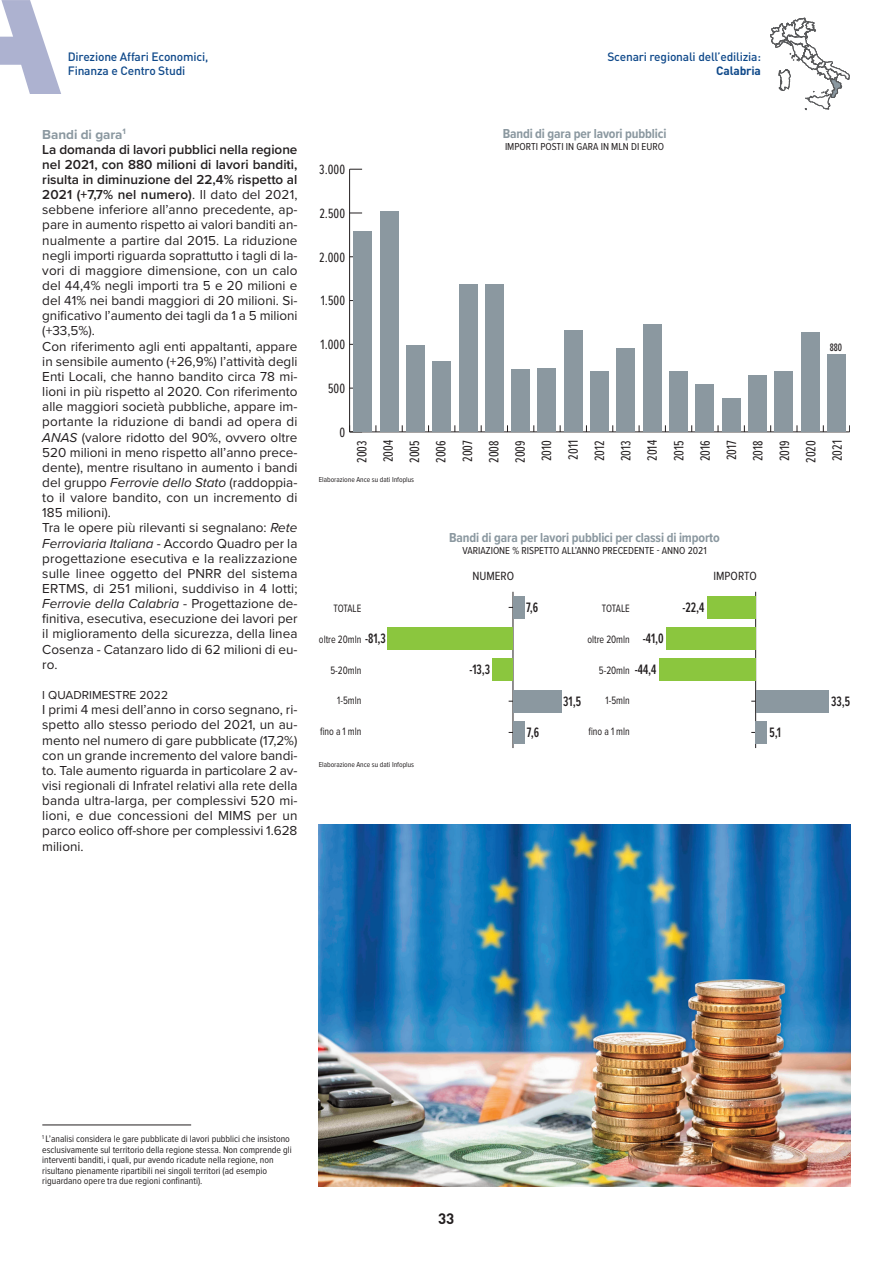
<style>
.page{position:relative;width:893px;height:1263px;background:#fff}
.page>*{position:absolute;margin:0;border:0;box-sizing:border-box;transform-origin:0 0}
.t1{font:700 15px "DIN";color:#231f20}
.t2{font:600 14.1px/30.9px "Proxima Nova Ex Cn";color:#231f20;text-align:center;scale:.9 1}
.t3{font:13.95px/26.4px "Proxima Nova Ex Cn";color:#231f20;text-align:justify}
.t4{font:13.5px/15.1px "Proxima Nova";color:#231f20}
.t5{font:700 13.5px "Proxima Nova Cond";letter-spacing:-.01em;color:#8b98a0}
.t6{font:12.3px "Proxima Nova Cond";color:#231f20}
.t7{font:500 12px/14.4px "DIN";letter-spacing:-.015em;color:#0f498a}
.t8{font:12px "Proxima Nova";color:#231f20}
.t9{font:700 12px "DIN";letter-spacing:-.015em;color:#0f498a}
.t10{font:11.1px "Proxima Nova Cond";color:#231f20;scale:.9 1}
.t11{font:500 11.1px "Proxima Nova Ex Cn";color:#231f20;scale:.9 1}
.t12{font:10.5px "Proxima Nova Cond";color:#231f20}
.t13{font:9.75px/10.5px "Proxima Nova Cond";color:#231f20}
.t14{font:7.5px "Proxima Nova Cond";color:#231f20}
.s1{font-weight:700;color:#8b98a0}
.s2{font-weight:600}
.s3{font-style:italic}
</style>
<div class="page">
<svg style="left:0;top:0;width:61px;height:94px"></svg>
<svg style="left:770px;top:18px;width:79px;height:92px"></svg>
<hr style="left:513px;top:592px;width:1px;height:156px;background:#231f20">
<div style="left:513px;top:596px;width:12px;height:23px;background:#8b98a0"></div>
<div style="left:388px;top:627px;width:125px;height:23px;background:#8bc63e"></div>
<div style="left:492px;top:659px;width:21px;height:22px;background:#8bc63e"></div>
<div style="left:513px;top:690px;width:48px;height:22px;background:#8b98a0"></div>
<div style="left:513px;top:721px;width:12px;height:23px;background:#8b98a0"></div>
<hr style="left:755px;top:592px;width:1px;height:156px;background:#231f20">
<div style="left:707px;top:596px;width:49px;height:23px;background:#8bc63e"></div>
<div style="left:666px;top:627px;width:90px;height:23px;background:#8bc63e"></div>
<div style="left:659px;top:659px;width:97px;height:22px;background:#8bc63e"></div>
<div style="left:756px;top:690px;width:72px;height:22px;background:#8b98a0"></div>
<div style="left:756px;top:721px;width:11px;height:23px;background:#8b98a0"></div>
<hr style="left:350px;top:432px;width:499px;height:1px;background:#231f20">
<hr style="left:349px;top:169px;width:1px;height:263px;background:#231f20">
<svg style="left:349px;top:425px;width:13px;height:8px"></svg>
<svg style="left:350px;top:213px;width:12px;height:1px"></svg>
<svg style="left:350px;top:169px;width:12px;height:1px"></svg>
<div style="left:353px;top:231px;width:19px;height:201px;background:#8b98a0"></div>
<div style="left:380px;top:212px;width:18px;height:220px;background:#8b98a0"></div>
<div style="left:406px;top:345px;width:19px;height:87px;background:#8b98a0"></div>
<div style="left:432px;top:361px;width:19px;height:71px;background:#8b98a0"></div>
<div style="left:458px;top:284px;width:19px;height:148px;background:#8b98a0"></div>
<div style="left:485px;top:284px;width:19px;height:148px;background:#8b98a0"></div>
<div style="left:511px;top:369px;width:19px;height:63px;background:#8b98a0"></div>
<div style="left:537px;top:368px;width:19px;height:64px;background:#8b98a0"></div>
<div style="left:564px;top:331px;width:19px;height:101px;background:#8b98a0"></div>
<div style="left:590px;top:372px;width:19px;height:60px;background:#8b98a0"></div>
<div style="left:616px;top:348px;width:19px;height:84px;background:#8b98a0"></div>
<div style="left:643px;top:325px;width:19px;height:107px;background:#8b98a0"></div>
<div style="left:669px;top:371px;width:19px;height:61px;background:#8b98a0"></div>
<div style="left:695px;top:385px;width:19px;height:47px;background:#8b98a0"></div>
<div style="left:722px;top:398px;width:19px;height:34px;background:#8b98a0"></div>
<div style="left:748px;top:375px;width:19px;height:57px;background:#8b98a0"></div>
<div style="left:774px;top:371px;width:19px;height:61px;background:#8b98a0"></div>
<div style="left:801px;top:333px;width:18px;height:99px;background:#8b98a0"></div>
<div style="left:827px;top:355px;width:19px;height:77px;background:#8b98a0"></div>
<hr style="left:42px;top:1125px;width:149px;height:1px;background:#231f20">
<img style="left:319px;top:825px;width:531px;height:361px">
<p class="t7" style="left:68px;top:50px;width:142px">Direzione Affari Economici,<br>Finanza e Centro Studi</p>
<p class="t7" style="left:607px;top:50px;width:155px">Scenari regionali dell’edilizia:</p>
<p class="t9" style="left:716px;top:67px;width:46px">Calabria</p>
<p class="t4" style="left:42px;top:128px;width:257px"><span class="s1">Bandi di gara</span><sup>1<br></sup><span class="s2">La domanda di lavori pubblici nella regione nel 2021, con 880 milioni di lavori banditi, risulta in diminuzione del 22,4% rispetto al 2021 (+7,7% nel numero)</span>. Il dato del 2021, sebbene inferiore all’anno precedente, ap&shy;pare in aumento rispetto ai valori banditi an&shy;nualmente a partire dal 2015. La riduzione negli importi riguarda soprattutto i tagli di la&shy;vori di maggiore dimensione, con un calo del 44,4% negli importi tra 5 e 20 milioni e del 41% nei bandi maggiori di 20 milioni. Si&shy;gnificativo l’aumento dei tagli da 1 a 5 milioni (+33,5%).<br>Con riferimento agli enti appaltanti, appare in sensibile aumento (+26,9%) l’attività degli Enti Locali, che hanno bandito circa 78 mi&shy;lioni in più rispetto al 2020. Con riferimento alle maggiori società pubbliche, appare im&shy;portante la riduzione di bandi ad opera di <span class="s3">ANAS</span> (valore ridotto del 90%, ovvero oltre 520 milioni in meno rispetto all’anno prece&shy;dente), mentre risultano in aumento i bandi del gruppo <span class="s3">Ferrovie dello Stato</span> (raddoppia&shy;to il valore bandito, con un incremento di 185 milioni).<br>Tra le opere più rilevanti si segnalano: <span class="s3">Rete Ferroviaria Italiana</span> - Accordo Quadro per la progettazione esecutiva e la realizzazione sulle linee oggetto del PNRR del sistema ERTMS, di 251 milioni, suddiviso in 4 lotti; <span class="s3">Ferrovie della Calabria</span> - Progettazione de&shy;finitiva, esecutiva, esecuzione dei lavori per il miglioramento della sicurezza, della linea Cosenza - Catanzaro lido di 62 milioni di eu&shy;ro.</p>
<p class="t8" style="left:42px;top:691px;width:127px">I QUADRIMESTRE 2022</p>
<p class="t4" style="left:42px;top:703px;width:257px;text-align:justify">I primi 4 mesi dell’anno in corso segnano, ri&shy;spetto allo stesso periodo del 2021, un au&shy;mento nel numero di gare pubblicate (17,2%) con un grande incremento del valore bandi&shy;to. Tale aumento riguarda in particolare 2 av&shy;visi regionali di Infratel relativi alla rete della banda ultra-larga, per complessivi 520 mi&shy;lioni, e due concessioni del MIMS per un parco eolico off-shore per complessivi 1.628 milioni.</p>
<p class="t3" style="left:319px;top:158px;width:27px">3.000</p>
<p class="t3" style="left:319px;top:202px;width:27px">2.500</p>
<p class="t3" style="left:319px;top:245px;width:27px">2.000</p>
<p class="t3" style="left:321px;top:289px;width:26px">1.500</p>
<p class="t3" style="left:321px;top:333px;width:26px">1.000</p>
<p class="t3" style="left:328px;top:377px;width:18px">500</p>
<p class="t5" style="left:503px;top:129px;width:165px">Bandi di gara per lavori pubblici</p>
<p class="t12" style="left:505px;top:143px;width:161px">IMPORTI POSTI IN GARA IN MLN DI EURO</p>
<p class="t11" style="left:830px;top:344px;width:15px">880</p>
<p class="t3" style="left:339px;top:420px;width:7px">0</p>
<p class="t3" style="left:350px;top:463px;width:24px;rotate:-90deg">2003<br>2004<br>2005<br>2006<br>2007<br>2008<br>2009<br>2010<br>2011<br>2012<br>2013<br>2014<br>2015<br>2016<br>2017<br>2018<br>2019<br>2020<br>2021</p>
<p class="t14" style="left:319px;top:477px;width:97px">Elaborazione Ance su dati Infoplus</p>
<p class="t10" style="left:334px;top:605px;width:32px">TOTALE</p>
<p class="t10" style="left:319px;top:636px;width:49px">oltre 20mln</p>
<p class="t10" style="left:330px;top:666px;width:36px">5-20mln</p>
<p class="t10" style="left:337px;top:697px;width:28px">1-5mln</p>
<p class="t10" style="left:320px;top:728px;width:47px">fino a 1 mln</p>
<p class="t2" style="left:365px;top:624px;width:25px">-81,3</p>
<p class="t14" style="left:319px;top:762px;width:97px">Elaborazione Ance su dati Infoplus</p>
<p class="t5" style="left:449px;top:533px;width:272px">Bandi di gara per lavori pubblici per classi di importo</p>
<p class="t12" style="left:462px;top:547px;width:246px">VARIAZIONE % RISPETTO ALL’ANNO PRECEDENTE - ANNO 2021</p>
<p class="t6" style="left:472px;top:572px;width:43px">NUMERO</p>
<p class="t6" style="left:713px;top:572px;width:45px">IMPORTO</p>
<p class="t2" style="left:469px;top:655px;width:25px">-13,3</p>
<p class="t2" style="left:526px;top:592px;width:15px">7,6</p>
<p class="t2" style="left:527px;top:717px;width:15px">7,6</p>
<p class="t10" style="left:602px;top:605px;width:32px">TOTALE</p>
<p class="t10" style="left:587px;top:636px;width:49px">oltre 20mln</p>
<p class="t10" style="left:599px;top:666px;width:36px">5-20mln</p>
<p class="t10" style="left:606px;top:697px;width:28px">1-5mln</p>
<p class="t10" style="left:588px;top:728px;width:47px">fino a 1 mln</p>
<p class="t2" style="left:635px;top:624px;width:34px">-41,0 -44,4</p>
<p class="t2" style="left:563px;top:686px;width:21px">31,5</p>
<p class="t2" style="left:682px;top:592px;width:26px">-22,4</p>
<p class="t2" style="left:769px;top:717px;width:14px">5,1</p>
<p class="t2" style="left:831px;top:686px;width:23px">33,5</p>
<p class="t13" style="left:42px;top:1135px;width:251px"><sup>1</sup> L’analisi considera le gare pubblicate di lavori pubblici che insistono esclusivamente sul territorio della regione stessa. Non comprende gli interventi banditi, i quali, pur avendo ricadute nella regione, non risultano pienamente ripartibili nei singoli territori (ad esempio riguardano opere tra due regioni confinanti).</p>
<p class="t1" style="left:438px;top:1213px;width:18px">33</p>
</div>
